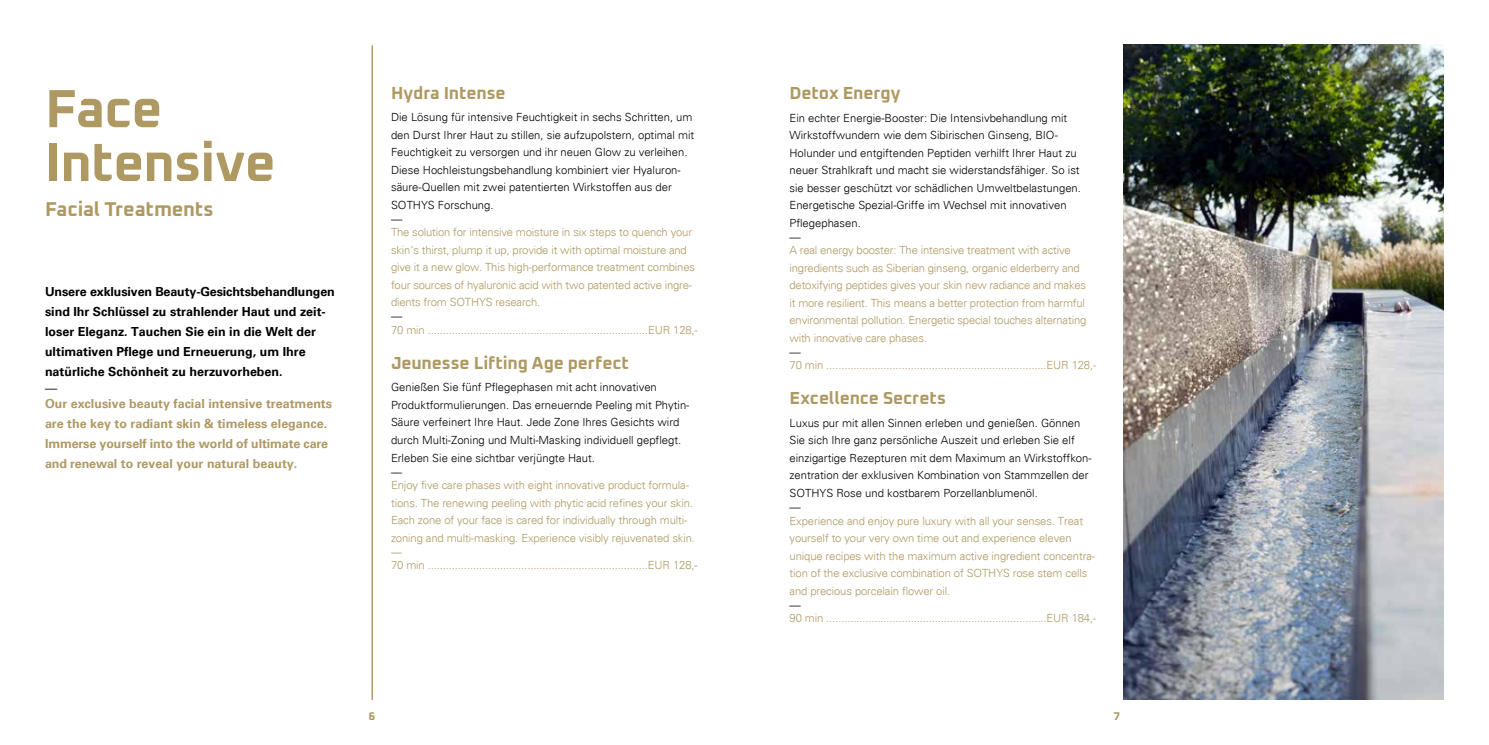
<style>
.page{position:relative;width:1489px;height:745px;background:#fff}
.page>*{position:absolute;margin:0;border:0;box-sizing:border-box;transform-origin:0 0}
.t1{font:700 53.75px/53.8px "Oxanium";letter-spacing:-.02em;color:#ae9962}
.t2{font:700 20px "Oxanium";letter-spacing:-.01em;color:#ae9962}
.t3{font:700 17.5px "Oxanium";letter-spacing:-.005em;color:#ae9962}
.t4{font:700 12.5px/20px "Univers";color:#000}
.t5{font:700 12.5px/20px "Univers";color:#ae9962}
.t6{font:300 12.5px "Univers";color:#000}
.t7{font:300 11.25px/17.5px "Univers";letter-spacing:-.015em;color:#ae9962}
.t8{font:300 11.25px/17.5px "Univers";color:#000}
.t9{font:700 11.25px "Oxanium";color:#ae9962}
</style>
<div class="page">
<img style="left:1123px;top:45px;width:320px;height:654px">
<hr style="left:372px;top:45px;width:1px;height:654px;background:#ae9962">
<h1 class="t1" style="left:45px;top:79px;width:232px">Face<br>Intensive</h1>
<h2 class="t2" style="left:45px;top:196px;width:170px">Facial Treatments</h2>
<p class="t4" style="left:45px;top:281px;width:291px">Unsere exklusiven Beauty-Gesichtsbehandlungen sind Ihr Schlüssel zu strahlender Haut und zeit&shy;loser Eleganz. Tauchen Sie ein in die Welt der ultimativen Pflege und Erneuerung, um Ihre natürliche Schönheit zu herzuvorheben.</p>
<p class="t6" style="left:45px;top:375px;width:14px">__</p>
<p class="t5" style="left:45px;top:393px;width:288px">Our exclusive beauty facial intensive treatments are the key to radiant skin &amp; timeless elegance.<br>Immerse yourself into the world of ultimate care and renewal to reveal your natural beauty.</p>
<h3 class="t3" style="left:391px;top:81px;width:116px">Hydra Intense</h3>
<p class="t8" style="left:391px;top:108px;width:305px">Die Lösung für intensive Feuchtigkeit in sechs Schritten, um den Durst Ihrer Haut zu stillen, sie aufzupolstern, optimal mit Feuchtigkeit zu versorgen und ihr neuen Glow zu verleihen.<br>Diese Hochleistungsbehandlung kombiniert vier Hyaluron&shy;säure-Quellen mit zwei patentierten Wirkstoffen aus der SOTHYS Forschung.</p>
<p class="t8" style="left:391px;top:206px;width:13px">__</p>
<p class="t7" style="left:391px;top:223px;width:305px">The solution for intensive moisture in six steps to quench your skin‘s thirst, plump it up, provide it with optimal moisture and give it a new glow. This high-performance treatment combines four sources of hyaluronic acid with two patented active ingre&shy;dients from SOTHYS research.</p>
<p class="t8" style="left:391px;top:303px;width:13px">__</p>
<p class="t7" style="left:391px;top:321px;width:308px">70 min .........................................................................EUR 128,-</p>
<h3 class="t3" style="left:391px;top:351px;width:239px">Jeunesse Lifting Age perfect</h3>
<p class="t8" style="left:391px;top:378px;width:300px">Genießen Sie fünf Pflegephasen mit acht innovativen Produktformulierungen. Das erneuernde Peeling mit Phytin-Säure verfeinert Ihre Haut. Jede Zone Ihres Gesichts wird durch Multi-Zoning und Multi-Masking individuell gepflegt.<br>Erleben Sie eine sichtbar verjüngte Haut.</p>
<p class="t8" style="left:391px;top:458px;width:13px">__</p>
<p class="t7" style="left:391px;top:476px;width:305px">Enjoy five care phases with eight innovative product formula&shy;tions. The renewing peeling with phytic acid refines your skin.<br>Each zone of your face is cared for individually through multi&shy;zoning and multi-masking. Experience visibly rejuvenated skin.</p>
<p class="t7" style="left:391px;top:538px;width:308px">__<br>70 min .........................................................................EUR 128,-</p>
<h3 class="t3" style="left:789px;top:82px;width:113px">Detox Energy</h3>
<p class="t8" style="left:789px;top:109px;width:293px">Ein echter Energie-Booster: Die Intensivbehandlung mit Wirkstoffwundern wie dem Sibirischen Ginseng, BIO-Holunder und entgiftenden Peptiden verhilft Ihrer Haut zu neuer Strahlkraft und macht sie widerstandsfähiger. So ist sie besser geschützt vor schädlichen Umweltbelastungen.<br>Energetische Spezial-Griffe im Wechsel mit innovativen Pflegephasen.</p>
<p class="t8" style="left:789px;top:224px;width:13px">__</p>
<p class="t7" style="left:789px;top:241px;width:298px">A real energy booster: The intensive treatment with active ingredients such as Siberian ginseng, organic elderberry and detoxifying peptides gives your skin new radiance and makes it more resilient. This means a better protection from harmful environmental pollution. Energetic special touches alternating with innovative care phases.</p>
<p class="t8" style="left:789px;top:339px;width:13px">__</p>
<p class="t7" style="left:789px;top:356px;width:308px">70 min .........................................................................EUR 128,-</p>
<h3 class="t3" style="left:789px;top:387px;width:158px">Excellence Secrets</h3>
<p class="t8" style="left:789px;top:414px;width:303px">Luxus pur mit allen Sinnen erleben und genießen. Gönnen Sie sich Ihre ganz persönliche Auszeit und erleben Sie elf einzigartige Rezepturen mit dem Maximum an Wirkstoffkon&shy;zentration der exklusiven Kombination von Stammzellen der SOTHYS Rose und kostbarem Porzellanblumenöl.</p>
<p class="t8" style="left:789px;top:494px;width:13px">__</p>
<p class="t7" style="left:789px;top:511px;width:307px">Experience and enjoy pure luxury with all your senses. Treat yourself to your very own time out and experience eleven unique recipes with the maximum active ingredient concentra&shy;tion of the exclusive combination of SOTHYS rose stem cells and precious porcelain flower oil.</p>
<p class="t8" style="left:789px;top:591px;width:13px">__</p>
<p class="t7" style="left:789px;top:609px;width:308px">90 min .........................................................................EUR 184,-</p>
<p class="t9" style="left:369px;top:708px;width:8px">6</p>
<p class="t9" style="left:1113px;top:708px;width:8px">7</p>
</div>
